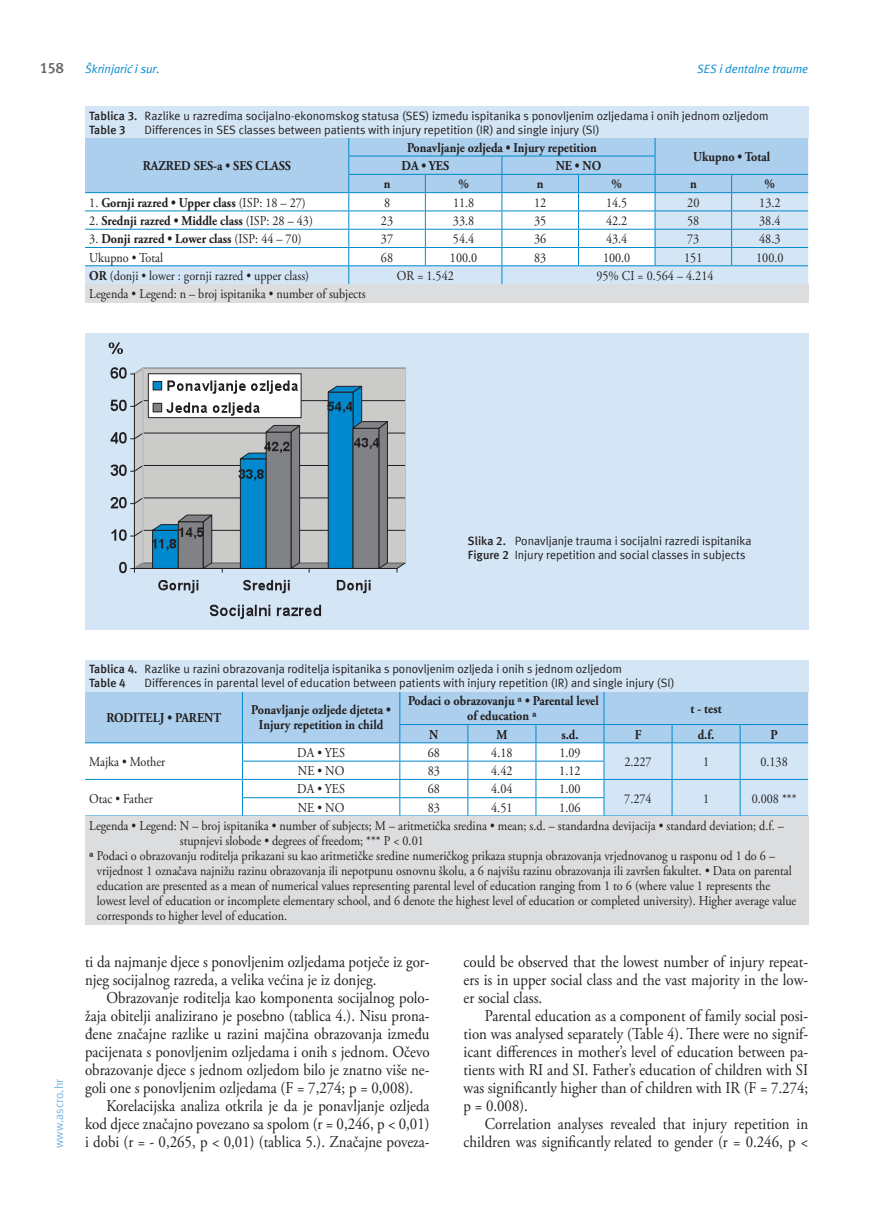
<style>
.page{position:relative;width:872px;height:1212px;background:#fff}
.page>*{position:absolute;margin:0;border:0;box-sizing:border-box;transform-origin:0 0}
.t1{font:16.5px/18px "Adobe Garamond Pro";color:#231f20;text-align:justify;scale:.9 1}
.t2{font:700 15px "Meta ASC";color:#636366}
.t3{font:13.5px "Adobe Garamond Pro";color:#231f20;scale:.9 1}
.t4{font:700 13.5px/15px "Adobe Garamond Pro";color:#231f20;text-align:center;scale:.9 1}
.t5{font:12px/13.5px "Meta ASC";color:#231f20}
.t6{font:italic 12px "Meta ASC";color:#0089cf}
.t7{font:12px "Meta ASC";color:#77b6e4}
.s1{font-weight:700}
.s2{font-weight:400}
</style>
<div class="page">
<div style="left:85px;top:333px;width:723px;height:296px;background:#d4e6f6"></div>
<svg style="left:109px;top:342px;width:14px;height:12px"></svg>
<svg style="left:158px;top:580px;width:40px;height:13px"></svg>
<svg style="left:243px;top:580px;width:47px;height:13px"></svg>
<svg style="left:337px;top:580px;width:33px;height:13px"></svg>
<svg style="left:210px;top:605px;width:111px;height:14px"></svg>
<svg style="left:110px;top:367px;width:296px;height:206px;background:#97abb6"></svg>
<svg style="left:85px;top:138px;width:723px;height:146px"></svg>
<hr style="left:578px;top:265px;width:77px;height:1px;background:#0089cf">
<hr style="left:655px;top:265px;width:76px;height:1px;background:#0089cf">
<hr style="left:731px;top:265px;width:77px;height:1px;background:#0089cf">
<div style="left:85px;top:106px;width:723px;height:32px;background:#d4e6f6"></div>
<div style="left:85px;top:284px;width:723px;height:18px;background:#dcdddf"></div>
<svg style="left:85px;top:691px;width:723px;height:125px"></svg>
<div style="left:85px;top:660px;width:723px;height:31px;background:#d4e6f6"></div>
<div style="left:85px;top:816px;width:723px;height:109px;background:#dcdddf"></div>
<p class="t6" style="left:85px;top:62px;width:76px">Škrinjarić i sur.</p>
<p class="t2" style="left:40px;top:59px;width:26px">158</p>
<p class="t6" style="left:697px;top:62px;width:112px">SES i dentalne traume</p>
<p class="t5" style="left:89px;top:109px;width:681px"><span class="s1">Tablica 3.</span> Razlike u razredima socijalno-ekonomskog statusa (SES) između ispitanika s ponovljenim ozljedama i onih jednom ozljedom<br><span class="s1">Table 3</span></p>
<p class="t5" style="left:145px;top:122px;width:456px">Differences in SES classes between patients with injury repetition (IR) and single injury (SI)</p>
<p class="t4" style="left:143px;top:159px;width:166px">RAZRED SES-a • SES CLASS</p>
<p class="t4" style="left:407px;top:140px;width:212px">Ponavljanje ozljeda • Injury repetition</p>
<p class="t4" style="left:401px;top:159px;width:55px">DA • YES</p>
<p class="t4" style="left:555px;top:159px;width:52px">NE • NO</p>
<p class="t4" style="left:693px;top:149px;width:87px">Ukupno • Total</p>
<p class="t4" style="left:384px;top:177px;width:9px">n</p>
<p class="t4" style="left:458px;top:177px;width:13px">%</p>
<p class="t4" style="left:537px;top:177px;width:9px">n</p>
<p class="t4" style="left:611px;top:177px;width:13px">%</p>
<p class="t4" style="left:690px;top:177px;width:9px">n</p>
<p class="t4" style="left:764px;top:177px;width:13px">%</p>
<p class="t4" style="left:89px;top:195px;width:242px"><span class="s2">1.</span> Gornji razred • Upper class <span class="s2">(ISP: 18 – 27)</span></p>
<p class="t3" style="left:384px;top:194px;width:8px">8</p>
<p class="t3" style="left:453px;top:194px;width:25px">11.8</p>
<p class="t3" style="left:534px;top:194px;width:15px">12</p>
<p class="t3" style="left:606px;top:194px;width:25px">14.5</p>
<p class="t3" style="left:687px;top:194px;width:15px">20</p>
<p class="t3" style="left:759px;top:194px;width:25px">13.2</p>
<p class="t4" style="left:89px;top:213px;width:250px"><span class="s2">2.</span> Srednji razred • Middle class <span class="s2">(ISP: 28 – 43)</span></p>
<p class="t3" style="left:381px;top:213px;width:15px">23</p>
<p class="t3" style="left:453px;top:213px;width:25px">33.8</p>
<p class="t3" style="left:534px;top:213px;width:15px">35</p>
<p class="t3" style="left:606px;top:213px;width:25px">42.2</p>
<p class="t3" style="left:687px;top:213px;width:15px">58</p>
<p class="t3" style="left:759px;top:213px;width:25px">38.4</p>
<p class="t4" style="left:89px;top:232px;width:237px"><span class="s2">3.</span> Donji razred • Lower class <span class="s2">(ISP: 44 – 70)</span></p>
<p class="t3" style="left:381px;top:231px;width:15px">37</p>
<p class="t3" style="left:453px;top:231px;width:25px">54.4</p>
<p class="t3" style="left:534px;top:231px;width:15px">36</p>
<p class="t3" style="left:606px;top:231px;width:25px">43.4</p>
<p class="t3" style="left:687px;top:231px;width:15px">73</p>
<p class="t3" style="left:759px;top:231px;width:25px">48.3</p>
<p class="t3" style="left:89px;top:249px;width:84px">Ukupno • Total</p>
<p class="t3" style="left:381px;top:249px;width:15px">68</p>
<p class="t3" style="left:450px;top:249px;width:32px">100.0</p>
<p class="t3" style="left:534px;top:249px;width:15px">83</p>
<p class="t3" style="left:603px;top:249px;width:32px">100.0</p>
<p class="t3" style="left:684px;top:249px;width:22px">151</p>
<p class="t3" style="left:756px;top:249px;width:32px">100.0</p>
<p class="t3" style="left:89px;top:267px;width:246px"><span class="s1">OR</span> (donji • lower : gornji razred • upper class)</p>
<p class="t3" style="left:397px;top:267px;width:65px">OR = 1.542</p>
<p class="t3" style="left:596px;top:267px;width:131px">95% CI = 0.564 – 4.214</p>
<p class="t3" style="left:89px;top:286px;width:308px">Legenda • Legend: n – broj ispitanika • number of subjects</p>
<p class="t5" style="left:468px;top:534px;width:285px"><span class="s1">Slika 2.</span> Ponavljanje trauma i socijalni razredi ispitanika<br><span class="s1">Figure 2</span> Injury repetition and social classes in subjects</p>
<p class="t5" style="left:89px;top:662px;width:534px"><span class="s1">Tablica 4.</span> Razlike u razini obrazovanja roditelja ispitanika s ponovljenim ozljeda i onih s jednom ozljedom<br><span class="s1">Table 4</span></p>
<p class="t5" style="left:145px;top:676px;width:531px">Differences in parental level of education between patients with injury repetition (IR) and single injury (SI)</p>
<p class="t4" style="left:106px;top:710px;width:129px">RODITELJ • PARENT</p>
<p class="t4" style="left:251px;top:703px;width:157px">Ponavljanje ozljede djeteta •<br>Injury repetition in child</p>
<p class="t4" style="left:408px;top:694px;width:213px">Podaci o obrazovanju ª • Parental level of education ª</p>
<p class="t4" style="left:690px;top:701px;width:36px">t - test</p>
<p class="t4" style="left:429px;top:727px;width:12px">N</p>
<p class="t4" style="left:496px;top:727px;width:14px">M</p>
<p class="t4" style="left:561px;top:727px;width:21px">s.d.</p>
<p class="t4" style="left:634px;top:727px;width:9px">F</p>
<p class="t4" style="left:697px;top:727px;width:20px">d.f.</p>
<p class="t4" style="left:770px;top:727px;width:10px">P</p>
<p class="t3" style="left:89px;top:753px;width:86px">Majka • Mother</p>
<p class="t3" style="left:297px;top:744px;width:54px">DA • YES</p>
<p class="t3" style="left:428px;top:744px;width:15px">68</p>
<p class="t3" style="left:491px;top:744px;width:25px">4.18</p>
<p class="t3" style="left:559px;top:744px;width:25px">1.09</p>
<p class="t3" style="left:624px;top:753px;width:32px">2.227</p>
<p class="t3" style="left:703px;top:753px;width:8px">1</p>
<p class="t3" style="left:760px;top:753px;width:32px">0.138</p>
<p class="t3" style="left:298px;top:763px;width:53px">NE • NO</p>
<p class="t3" style="left:428px;top:763px;width:15px">83</p>
<p class="t3" style="left:491px;top:763px;width:25px">4.42</p>
<p class="t3" style="left:559px;top:763px;width:25px">1.12</p>
<p class="t3" style="left:89px;top:790px;width:72px">Otac • Father</p>
<p class="t3" style="left:297px;top:781px;width:54px">DA • YES</p>
<p class="t3" style="left:428px;top:781px;width:15px">68</p>
<p class="t3" style="left:491px;top:781px;width:25px">4.04</p>
<p class="t3" style="left:559px;top:781px;width:25px">1.00</p>
<p class="t3" style="left:298px;top:799px;width:53px">NE • NO</p>
<p class="t3" style="left:428px;top:799px;width:15px">83</p>
<p class="t3" style="left:491px;top:799px;width:25px">4.51</p>
<p class="t3" style="left:559px;top:799px;width:25px">1.06</p>
<p class="t3" style="left:624px;top:790px;width:32px">7.274</p>
<p class="t3" style="left:703px;top:790px;width:8px">1</p>
<p class="t3" style="left:751px;top:790px;width:51px">0.008 ***</p>
<p class="t7" style="left:52px;top:1148px;width:71px;rotate:-90deg">www.ascro.hr</p>
<p class="t3" style="left:89px;top:818px;width:773px">Legenda • Legend: N – broj ispitanika • number of subjects; M – aritmetička sredina • mean; s.d. – standardna devijacija • standard deviation; d.f. –</p>
<p class="t3" style="left:180px;top:833px;width:273px">stupnjevi slobode • degrees of freedom; *** P &lt; 0.01</p>
<p class="t3" style="left:89px;top:848px;width:763px"><span class="s1">ª</span> Podaci o obrazovanju roditelja prikazani su kao aritmetičke sredine numeričkog prikaza stupnja obrazovanja vrjednovanog u rasponu od 1 do 6 –</p>
<p class="t3" style="left:97px;top:863px;width:773px">vrijednost 1 označava najnižu razinu obrazovanja ili nepotpunu osnovnu školu, a 6 najvišu razinu obrazovanja ili završen fakultet. • Data on parental</p>
<p class="t3" style="left:97px;top:878px;width:749px">education are presented as a mean of numerical values representing parental level of education ranging from 1 to 6 (where value 1 represents the</p>
<p class="t3" style="left:97px;top:893px;width:778px">lowest level of education or incomplete elementary school, and 6 denote the highest level of education or completed university). Higher average value</p>
<p class="t3" style="left:97px;top:908px;width:213px">corresponds to higher level of education.</p>
<p class="t1" style="left:85px;top:953px;width:384px">ti da najmanje djece s ponovljenim ozljedama potječe iz gor&shy;njeg socijalnog razreda, a velika većina je iz donjeg.</p>
<p class="t1" style="left:106px;top:989px;width:361px">Obrazovanje roditelja kao komponenta socijalnog polo-</p>
<p class="t1" style="left:85px;top:1007px;width:384px">žaja obitelji analizirano je posebno (tablica 4.). Nisu prona-</p>
<p class="t1" style="left:85px;top:1025px;width:384px">đene značajne razlike u razini majčina obrazovanja između</p>
<p class="t1" style="left:85px;top:1043px;width:384px">pacijenata s ponovljenim ozljedama i onih s jednom. Očevo</p>
<p class="t1" style="left:85px;top:1061px;width:384px">obrazovanje djece s jednom ozljedom bilo je znatno više ne-</p>
<p class="t1" style="left:85px;top:1079px;width:366px">goli one s ponovljenim ozljedama (F = 7,274; p = 0,008).</p>
<p class="t1" style="left:106px;top:1097px;width:361px">Korelacijska analiza otkrila je da je ponavljanje ozljeda</p>
<p class="t1" style="left:85px;top:1115px;width:384px">kod djece značajno povezano sa spolom (r = 0,246, p &lt; 0,01)</p>
<p class="t1" style="left:85px;top:1133px;width:384px">i dobi (r = - 0,265, p &lt; 0,01) (tablica 5.). Značajne poveza-</p>
<p class="t1" style="left:463px;top:953px;width:384px">could be observed that the lowest number of injury repeat&shy;ers is in upper social class and the vast majority in the low&shy;er social class.</p>
<p class="t1" style="left:463px;top:1007px;width:384px;text-indent:21px">Parental education as a component of family social posi&shy;tion was analysed separately (Table 4). There were no signif&shy;icant differences in mother’s level of education between pa&shy;tients with RI and SI. Father’s education of children with SI was significantly higher than of children with IR (F = 7.274; p = 0.008).</p>
<p class="t1" style="left:463px;top:1115px;width:384px;text-align:right">Correlation analyses revealed that injury repetition in children was significantly related to gender (r = 0.246, p &lt;</p>
</div>
